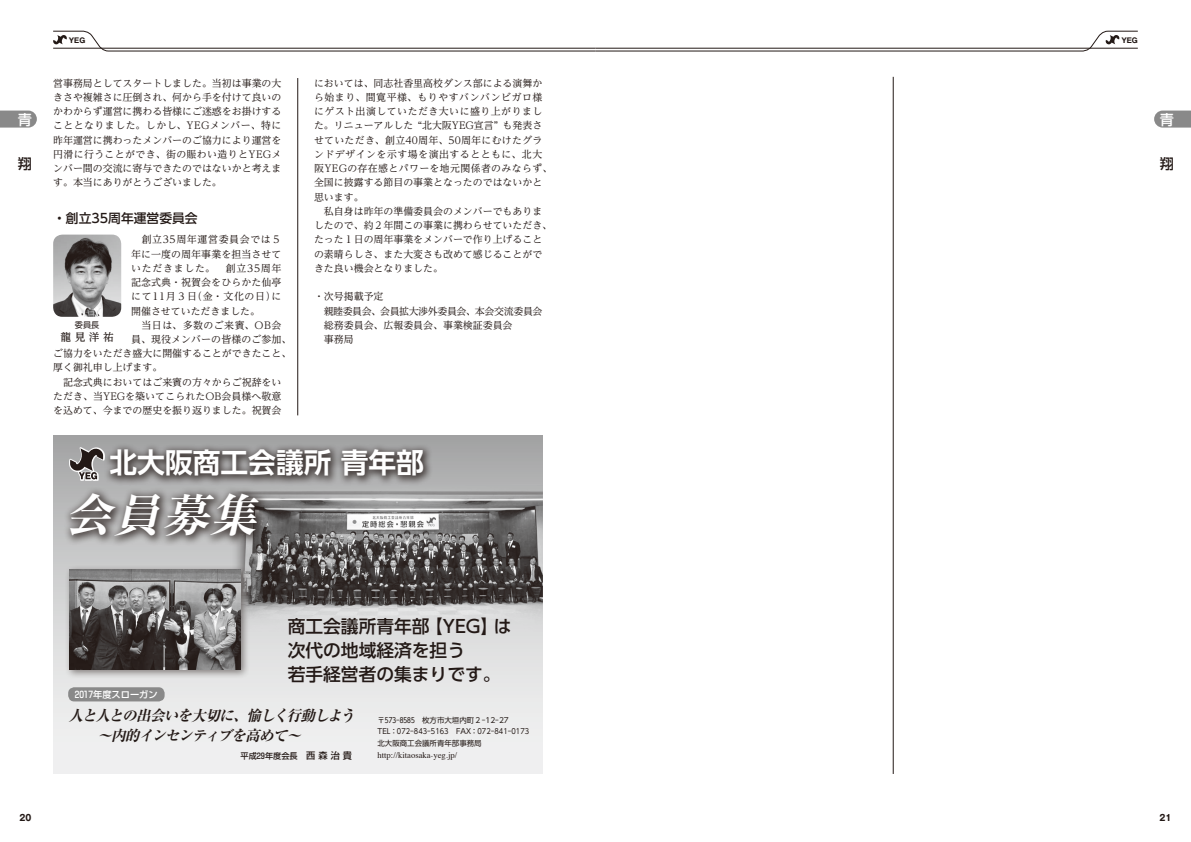
<style>
.page{position:relative;width:1191px;height:842px;background:#fff}
.page>*{position:absolute;margin:0;border:0;box-sizing:border-box;transform-origin:0 0}
.t1{font:italic 700 expanded 45.4px "Ryumin Pr 6";color:#fff;scale:1.05 1}
.t2{font:700 27.7px "UD Shin Go Pr 6 De";color:#fff}
.t3{font:500 17.7px/24.1px "UD Shin Go Pr 6";color:#231916}
.t4{font:italic 700 expanded 14.8px/20px "Ryumin Pr 6";color:#231916}
.t5{font:500 14.2px "UD Shin Go Pr 6";color:#fff}
.t6{font:500 14.2px "UD Shin Go Pr 6";color:#231916}
.t7{font:500 12.8px "UD Shin Go Pr 6";color:#231916}
.t8{font:500 10.6px "UD Reimin Pr 6";color:#231916}
.t9{font:9.9px/14.2px "UD Reimin Pr 6";color:#231916}
.t10{font:9.9px "UD Reimin Pr 6";letter-spacing:.07em;color:#231916}
.t11{font:9.9px "UD Reimin Pr 6";letter-spacing:.065em;color:#231916}
.t12{font:9.9px "UD Reimin Pr 6";letter-spacing:.075em;color:#231916}
.t13{font:9.9px "UD Reimin Pr 6";letter-spacing:.05em;color:#231916}
.t14{font:500 9.2px "Shin Go Pr 6";color:#fff}
.t15{font:700 8.9px "Gothic MB101 Pr 6";color:#231916;scale:.88 1}
.t16{font:8.6px "Times";color:#231916}
.t17{font:500 8.1px "Shin Go Pr 6";color:#231916}
.t18{font:8.1px "UD Shin Go Pr 6";color:#231916}
.t19{font:7.4px/11.6px "UD Shin Go Pr 6";color:#231916}
.t20{font:700 7.1px "Gothic MB101 Pr 6";color:#231916;scale:.95 1}
.s1{font-size:9.2px}
</style>
<div class="page">
<svg style="left:1154px;top:111px;width:37px;height:17px"></svg>
<svg style="left:0;top:111px;width:37px;height:17px"></svg>
<svg style="left:53px;top:31px;width:1085px;height:20px"></svg>
<hr style="left:893px;top:77px;width:1px;height:697px;background:#231916">
<hr style="left:297px;top:78px;width:1px;height:337px;background:#231916">
<div style="left:53px;top:435px;width:489px;height:339px;background:linear-gradient(to bottom,#a9a9aa,#fafafb)"></div>
<img style="left:230px;top:482px;width:312px;height:151px">
<div style="left:104px;top:443px;width:329px;height:43px;background:#231916;opacity:.75"></div>
<div style="left:68px;top:687px;width:97px;height:14px;background:#898989;border-radius:6px"></div>
<div style="left:63px;top:486px;width:207px;height:60px;background:#231916;opacity:.75"></div>
<svg style="left:69px;top:479px;width:35px;height:1px"></svg>
<svg style="left:68px;top:447px;width:37px;height:32px"></svg>
<div style="left:65px;top:564px;width:185px;height:115px;background:#231916;opacity:.5"></div>
<img style="left:70px;top:569px;width:170px;height:100px">
<img style="left:53px;top:235px;width:68px;height:82px">
<h3 class="t5" style="left:18px;top:108px;width:15px">青</h3>
<h3 class="t6" style="left:18px;top:152px;width:15px">翔</h3>
<p class="t20" style="left:69px;top:35px;width:19px">YEG</p>
<p class="t20" style="left:1121px;top:35px;width:19px">YEG</p>
<p class="t9" style="left:53px;top:75px;width:230px;text-align:justify">営事務局としてスタートしました。当初は事業の大きさや複雑さに圧倒され、何から手を付けて良いのかわからず運営に携わる皆様にご迷惑をお掛けすることとなりました。しかし、YEGメンバー、特に昨年運営に携わったメンバーのご協力により運営を円滑に行うことができ、街の賑わい造りとYEGメンバー間の交流に寄与できたのではないかと考えます。本当にありがとうございました。</p>
<p class="t7" style="left:53px;top:208px;width:146px">・創立35周年運営委員会</p>
<p class="t11" style="left:131px;top:231px;width:152px">　創立35周年運営委員会では５</p>
<p class="t9" style="left:131px;top:246px;width:152px">年に一度の周年事業を担当させて</p>
<p class="t12" style="left:131px;top:260px;width:152px">いただきました。　創立35周年</p>
<p class="t9" style="left:131px;top:275px;width:152px">記念式典・祝賀会をひらかた仙亭</p>
<p class="t10" style="left:131px;top:288px;width:152px">にて11月３日（金・文化の日）に</p>
<p class="t9" style="left:131px;top:303px;width:130px">開催させていただきました。</p>
<p class="t13" style="left:131px;top:317px;width:152px">　当日は、多数のご来賓、OB会</p>
<p class="t9" style="left:131px;top:332px;width:162px">員、現役メンバーの皆様のご参加、</p>
<p class="t9" style="left:53px;top:346px;width:240px">ご協力をいただき盛大に開催することができたこと、</p>
<p class="t9" style="left:53px;top:360px;width:111px">厚く御礼申し上げます。</p>
<p class="t9" style="left:53px;top:375px;width:230px">　記念式典においてはご来賓の方々からご祝辞をい</p>
<p class="t9" style="left:53px;top:389px;width:230px">ただき、当YEGを築いてこられたOB会員様へ敬意</p>
<p class="t9" style="left:53px;top:403px;width:230px">を込めて、今までの歴史を振り返りました。祝賀会</p>
<p class="t18" style="left:75px;top:318px;width:26px">委員長</p>
<p class="t8" style="left:61px;top:328px;width:55px">龍見洋祐</p>
<p class="t9" style="left:314px;top:75px;width:240px">においては、同志社香里高校ダンス部による演舞から始まり、間寛平様、もりやすバンバンビガロ様にゲスト出演していただき大いに盛り上がりました。リニューアルした “北大阪YEG宣言” も発表させていただき、創立40周年、50周年にむけたグランドデザインを示す場を演出するとともに、北大阪YEGの存在感とパワーを地元関係者のみならず、全国に披露する節目の事業となったのではないかと思います。<br>　私自身は昨年の準備委員会のメンバーでもありましたので、約２年間この事業に携わらせていただき、たった１日の周年事業をメンバーで作り上げることの素晴らしさ、また大変さも改めて感じることができた良い機会となりました。</p>
<p class="t9" style="left:314px;top:289px;width:230px">・次号掲載予定<br>　親睦委員会、会員拡大渉外委員会、本会交流委員会　総務委員会、広報委員会、事業検証委員会<br>　事務局</p>
<h2 class="t2" style="left:109px;top:440px;width:316px">北大阪商工会議所 青年部</h2>
<h1 class="t1" style="left:64px;top:479px;width:200px">会員募集</h1>
<h3 class="t5" style="left:1159px;top:108px;width:15px">青</h3>
<h3 class="t6" style="left:1159px;top:152px;width:15px">翔</h3>
<h3 class="t3" style="left:288px;top:614px;width:225px">商工会議所青年部【YEG】は次代の地域経済を担う<br>若手経営者の集まりです。</h3>
<h3 class="t4" style="left:68px;top:705px;width:293px">人と人との出会いを大切に、愉しく行動しよう　　～内的インセンティブを高めて～</h3>
<p class="t14" style="left:75px;top:687px;width:84px">2017年度スローガン</p>
<p class="t19" style="left:377px;top:714px;width:153px">〒573-8585　枚方市大垣内町２-12-27<br>TEL：072-843-5163　FAX：072-841-0173北大阪商工会議所青年部事務局</p>
<p class="t16" style="left:377px;top:747px;width:81px">http://kitaosaka-yeg.jp/</p>
<p class="t17" style="left:240px;top:749px;width:113px">平成29年度会長 <span class="s1">西森治貴</span></p>
<p class="t15" style="left:20px;top:810px;width:15px">20</p>
<p class="t15" style="left:1159px;top:810px;width:15px">21</p>
</div>
